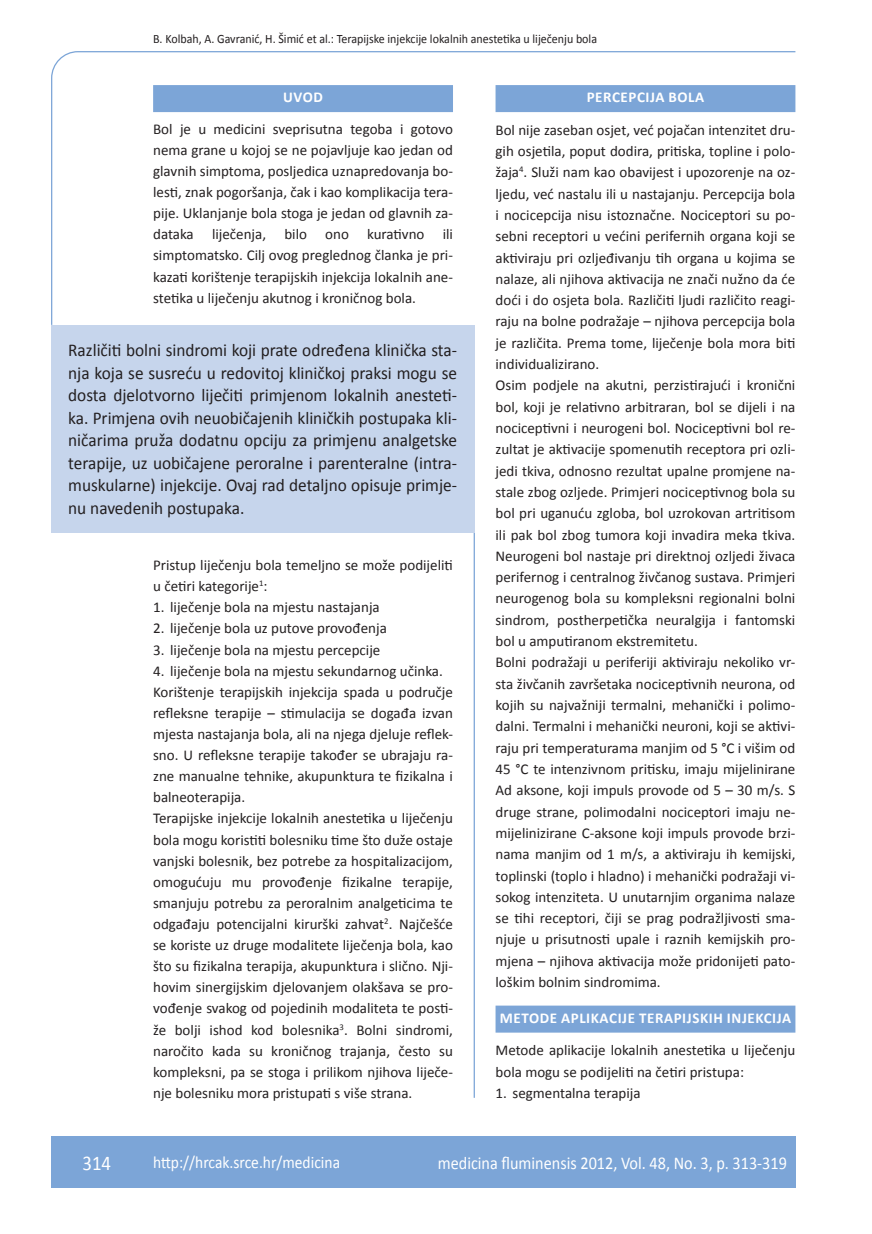
<style>
.page{position:relative;width:872px;height:1234px;background:#fff}
.page>*{position:absolute;margin:0;border:0;box-sizing:border-box;transform-origin:0 0}
.t1{font:21px "Calibri";color:#fff;scale:.9 1}
.anterfile{font:18px/22.5px "Calibri";color:#231f20;text-align:justify;scale:.96 1}
.t2{font:18px "Calibri";color:#fff;scale:.9 1}
.t3{font:17.25px "Calibri";color:#fff;scale:.9 1}
.osnovni_tekst{font:15px/21.3px "Calibri";color:#231f20;text-align:justify}
.naslov_ruler{font:700 15px "Calibri";letter-spacing:.04em;color:#fff}
.glava{font:12.75px "Calibri";color:#231f20;scale:.94 1}
</style>
<div class="page">
<svg style="left:51px;top:51px;width:745px;height:274px"></svg>
<hr style="left:473px;top:325px;width:2px;height:772px;background:#7ca5d7">
<div style="left:51px;top:1135px;width:744px;height:51px;background:#7ca5d7"></div>
<div style="left:153px;top:85px;width:300px;height:27px;background:#7ca5d7"></div>
<div style="left:495px;top:85px;width:300px;height:27px;background:#7ca5d7"></div>
<div style="left:495px;top:1005px;width:300px;height:27px;background:#7ca5d7"></div>
<div style="left:51px;top:325px;width:423px;height:208px;background:#c6d5ec"></div>
<p class="glava" style="left:153px;top:30px;width:474px">B. Kolbah, A. Gavranić, H. Šimić et al.: Terapijske injekcije lokalnih anestetika u liječenju bola</p>
<p class="naslov_ruler" style="left:283px;top:88px;width:41px">UVOD</p>
<p class="osnovni_tekst" style="left:153px;top:118px;width:301px">Bol je u medicini sveprisutna tegoba i gotovo nema grane u kojoj se ne pojavljuje kao jedan od glavnih simptoma, posljedica uznapredovanja bo&shy;lesti, znak pogoršanja, čak i kao komplikacija tera&shy;pije. Uklanjanje bola stoga je jedan od glavnih za&shy;dataka liječenja, bilo ono kurativno ili simptomatsko. Cilj ovog preglednog članka je pri&shy;kazati korištenje terapijskih injekcija lokalnih ane&shy;stetika u liječenju akutnog i kroničnog bola.</p>
<p class="anterfile" style="left:68px;top:338px;width:407px">Različiti bolni sindromi koji prate određena klinička sta&shy;nja koja se susreću u redovitoj kliničkoj praksi mogu se dosta djelotvorno liječiti primjenom lokalnih anesteti&shy;ka. Primjena ovih neuobičajenih kliničkih postupaka kli&shy;ničarima pruža dodatnu opciju za primjenu analgetske terapije, uz uobičajene peroralne i parenteralne (intra&shy;muskularne) injekcije. Ovaj rad detaljno opisuje primje&shy;nu navedenih postupaka.</p>
<p class="osnovni_tekst" style="left:153px;top:553px;width:301px">Pristup liječenju bola temeljno se može podijeliti u četiri kategorije<sup>1</sup>:</p>
<p class="osnovni_tekst" style="left:153px;top:596px;width:228px">1. liječenje bola na mjestu nastajanja</p>
<p class="osnovni_tekst" style="left:153px;top:617px;width:235px">2. liječenje bola uz putove provođenja</p>
<p class="osnovni_tekst" style="left:153px;top:638px;width:229px">3. liječenje bola na mjestu percepcije</p>
<p class="osnovni_tekst" style="left:153px;top:659px;width:291px">4. liječenje bola na mjestu sekundarnog učinka.</p>
<p class="osnovni_tekst" style="left:153px;top:680px;width:301px">Korištenje terapijskih injekcija spada u područje refleksne terapije – stimulacija se događa izvan mjesta nastajanja bola, ali na njega djeluje reflek&shy;sno. U refleksne terapije također se ubrajaju ra&shy;zne manualne tehnike, akupunktura te fizikalna i balneoterapija.</p>
<p class="osnovni_tekst" style="left:153px;top:807px;width:301px">Terapijske injekcije lokalnih anestetika u liječenju bola mogu koristiti bolesniku time što duže ostaje vanjski bolesnik, bez potrebe za hospitalizacijom, omogućuju mu provođenje fizikalne terapije, smanjuju potrebu za peroralnim analgeticima te odgađaju potencijalni kirurški zahvat<sup>2</sup>. Najčešće se koriste uz druge modalitete liječenja bola, kao što su fizikalna terapija, akupunktura i slično. Nji&shy;hovim sinergijskim djelovanjem olakšava se pro&shy;vođenje svakog od pojedinih modaliteta te posti&shy;že bolji ishod kod bolesnika<sup>3</sup>. Bolni sindromi, naročito kada su kroničnog trajanja, često su kompleksni, pa se stoga i prilikom njihova liječe&shy;nje bolesniku mora pristupati s više strana.</p>
<p class="naslov_ruler" style="left:586px;top:88px;width:119px">PERCEPCIJA BOLA</p>
<p class="osnovni_tekst" style="left:495px;top:118px;width:301px">Bol nije zaseban osjet, već pojačan intenzitet dru&shy;gih osjetila, poput dodira, pritiska, topline i polo&shy;žaja<sup>4</sup>. Služi nam kao obavijest i upozorenje na oz&shy;ljedu, već nastalu ili u nastajanju. Percepcija bola i nocicepcija nisu istoznačne. Nociceptori su po&shy;sebni receptori u većini perifernih organa koji se aktiviraju pri ozljeđivanju tih organa u kojima se nalaze, ali njihova aktivacija ne znači nužno da će doći i do osjeta bola. Različiti ljudi različito reagi&shy;raju na bolne podražaje – njihova percepcija bola je različita. Prema tome, liječenje bola mora biti individualizirano.</p>
<p class="osnovni_tekst" style="left:495px;top:374px;width:301px">Osim podjele na akutni, perzistirajući i kronični bol, koji je relativno arbitraran, bol se dijeli i na nociceptivni i neurogeni bol. Nociceptivni bol re&shy;zultat je aktivacije spomenutih receptora pri ozli&shy;jedi tkiva, odnosno rezultat upalne promjene na&shy;stale zbog ozljede. Primjeri nociceptivnog bola su bol pri uganuću zgloba, bol uzrokovan artritisom ili pak bol zbog tumora koji invadira meka tkiva.<br>Neurogeni bol nastaje pri direktnoj ozljedi živaca perifernog i centralnog živčanog sustava. Primjeri neurogenog bola su kompleksni regionalni bolni sindrom, postherpetička neuralgija i fantomski bol u amputiranom ekstremitetu.</p>
<p class="osnovni_tekst" style="left:495px;top:651px;width:301px">Bolni podražaji u periferiji aktiviraju nekoliko vr&shy;sta živčanih završetaka nociceptivnih neurona, od kojih su najvažniji termalni, mehanički i polimo&shy;dalni. Termalni i mehanički neuroni, koji se aktivi&shy;raju pri temperaturama manjim od 5 °C i višim od 45 °C te intenzivnom pritisku, imaju mijelinirane Ad aksone, koji impuls provode od 5 – 30 m/s. S druge strane, polimodalni nociceptori imaju ne&shy;mijelinizirane C-aksone koji impuls provode brzi&shy;nama manjim od 1 m/s, a aktiviraju ih kemijski, toplinski (toplo i hladno) i mehanički podražaji vi&shy;sokog intenziteta. U unutarnjim organima nalaze se tihi receptori, čiji se prag podražljivosti sma&shy;njuje u prisutnosti upale i raznih kemijskih pro&shy;mjena – njihova aktivacija može pridonijeti pato&shy;loškim bolnim sindromima.</p>
<p class="naslov_ruler" style="left:500px;top:1008px;width:293px">METODE APLIKACIJE TERAPIJSKIH INJEKCIJA</p>
<p class="osnovni_tekst" style="left:495px;top:1038px;width:301px">Metode aplikacije lokalnih anestetika u liječenju bola mogu se podijeliti na četiri pristupa:</p>
<p class="osnovni_tekst" style="left:495px;top:1081px;width:147px">1. segmentalna terapija</p>
<p class="t1" style="left:82px;top:1149px;width:33px">314</p>
<p class="t3" style="left:153px;top:1150px;width:209px">http://hrcak.srce.hr/medicina</p>
<p class="t2" style="left:438px;top:1151px;width:389px">medicina fluminensis 2012, Vol. 48, No. 3, p. 313-319</p>
</div>
